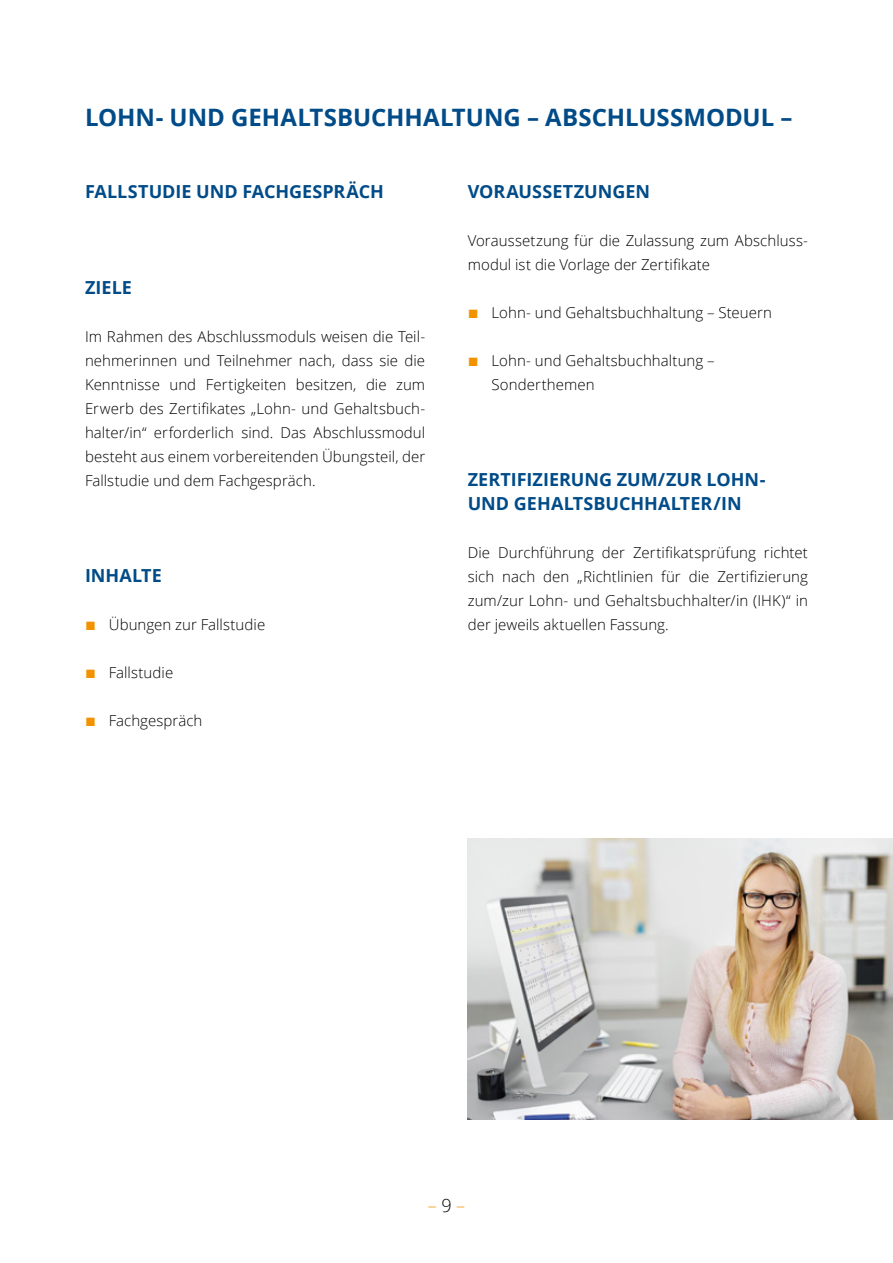
<style>
.page{position:relative;width:893px;height:1263px;background:#fff}
.page>*{position:absolute;margin:0;border:0;box-sizing:border-box;transform-origin:0 0}
.t1{font:700 24px "Open Sans";letter-spacing:-.005em;color:#004b88}
.t2{font:700 18px/24px "Open Sans";color:#004b88}
.t3{font:300 18px "Open Sans";color:#f39200}
.t4{font:300 15px/24px "Open Sans";letter-spacing:.005em;color:#000;text-align:justify}
.s1{font-family:"Arial";font-weight:400;font-size:18px;color:#f39200}
.s2{color:#000}
</style>
<div class="page">
<img style="left:468px;top:839px;width:425px;height:280px">
<h1 class="t1" style="left:85px;top:100px;width:709px">LOHN- UND GEHALTSBUCHHALTUNG – ABSCHLUSSMODUL –</h1>
<p class="t2" style="left:85px;top:179px;width:300px">FALLSTUDIE UND FACHGESPRÄCH</p>
<p class="t2" style="left:85px;top:275px;width:48px">ZIELE</p>
<p class="t4" style="left:85px;top:324px;width:342px">Im Rahmen des Abschlussmoduls weisen die Teil&shy;nehmerinnen und Teilnehmer nach, dass sie die Kenntnisse und Fertigkeiten besitzen, die zum Erwerb des Zertifikates „Lohn- und Gehaltsbuch&shy;halter/in“ erforderlich sind. Das Abschlussmodul besteht aus einem vorbereitenden Übungsteil, der Fallstudie und dem Fachgespräch.</p>
<p class="t2" style="left:85px;top:563px;width:78px">INHALTE</p>
<p class="t4" style="left:85px;top:612px;width:182px"><span class="s1">■</span> Übungen zur Fallstudie</p>
<p class="t4" style="left:85px;top:660px;width:90px"><span class="s1">■</span> Fallstudie</p>
<p class="t4" style="left:85px;top:708px;width:119px"><span class="s1">■</span> Fachgespräch</p>
<p class="t2" style="left:468px;top:179px;width:184px">VORAUSSETZUNGEN</p>
<p class="t4" style="left:468px;top:228px;width:342px">Voraussetzung für die Zulassung zum Abschluss&shy;modul ist die Vorlage der Zertifikate</p>
<p class="t4" style="left:468px;top:300px;width:306px"><span class="s1">■</span> Lohn- und Gehaltsbuchhaltung – Steuern</p>
<p class="t4" style="left:492px;top:348px;width:225px;text-indent:-24px"><span class="s1">■</span> Lohn- und Gehaltsbuchhaltung –<br>Sonderthemen</p>
<p class="t2" style="left:468px;top:467px;width:299px">ZERTIFIZIERUNG ZUM/ZUR LOHN-<br>UND GEHALTSBUCHHALTER/IN</p>
<p class="t4" style="left:468px;top:540px;width:342px">Die Durchführung der Zertifikatsprüfung richtet sich nach den „Richtlinien für die Zertifizierung zum/zur Lohn- und Gehaltsbuchhalter/in (IHK)“ in der jeweils aktuellen Fassung.</p>
<p class="t3" style="left:428px;top:1193px;width:39px">– <span class="s2">9</span> –</p>
</div>
